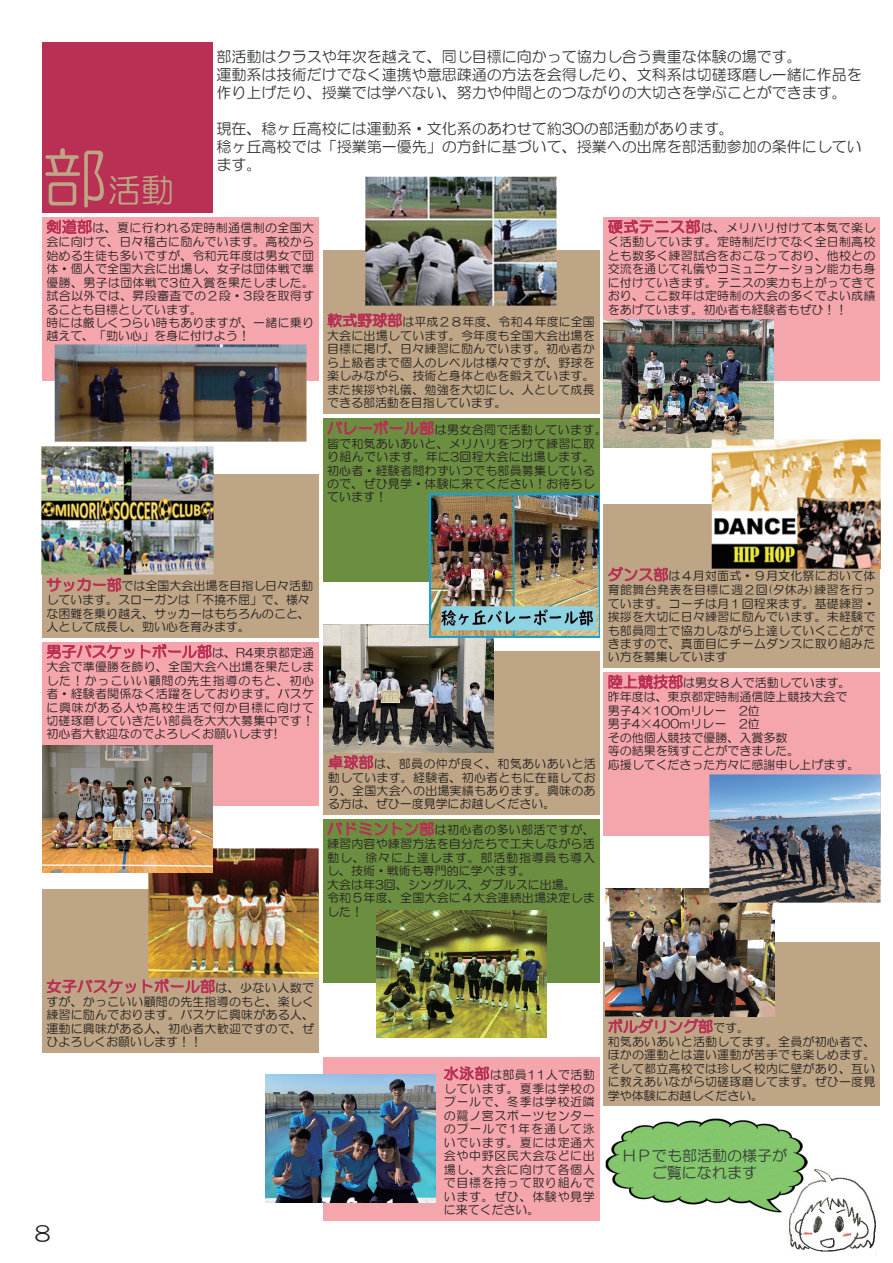
<style>
.page{position:relative;width:893px;height:1263px;background:#fff}
.page>*{position:absolute;margin:0;border:0;box-sizing:border-box;transform-origin:0 0}
.t1{font:66px "HG Maru Gothic MPRO";color:#bda585}
.t2{font:33px "HG Maru Gothic MPRO";color:#bda585}
.t3{font:21px "HG Maru Gothic MPRO";color:#231f20}
.t4{font:15px/18px "HG Maru Gothic MPRO";color:#373838}
.t5{font:15px "HG Maru Gothic MPRO";letter-spacing:.005em;color:#b93054}
.t6{font:15px "HG Maru Gothic MPRO";letter-spacing:.025em;color:#b93054}
.t7{font:12px/13.5px "HG Maru Gothic MPRO";letter-spacing:.015em;color:#231f20;text-align:justify}
.s1{font-size:15px;color:#b93054}
.s2{font-size:12px;color:#231f20}
</style>
<div class="page">
<div style="left:42px;top:43px;width:170px;height:170px;background:#b93054"></div>
<div style="left:42px;top:217px;width:277px;height:164px;background:#f4a6ac"></div>
<div style="left:42px;top:642px;width:277px;height:163px;background:#f4a6ac"></div>
<div style="left:42px;top:474px;width:277px;height:163px;background:#bda585"></div>
<div style="left:604px;top:217px;width:276px;height:164px;background:#f4a6ac"></div>
<div style="left:323px;top:250px;width:276px;height:163px;background:#bda585"></div>
<div style="left:604px;top:504px;width:276px;height:164px;background:#bda585"></div>
<div style="left:604px;top:672px;width:276px;height:164px;background:#f4a6ac"></div>
<div style="left:323px;top:819px;width:276px;height:164px;background:#6c8e41"></div>
<div style="left:324px;top:651px;width:276px;height:164px;background:#bda585"></div>
<div style="left:42px;top:889px;width:277px;height:163px;background:#bda585"></div>
<div style="left:323px;top:418px;width:276px;height:164px;background:#6c8e41"></div>
<img style="left:55px;top:345px;width:251px;height:97px">
<img style="left:42px;top:446px;width:171px;height:128px">
<img style="left:365px;top:177px;width:192px;height:128px">
<img style="left:149px;top:849px;width:170px;height:128px">
<img style="left:42px;top:745px;width:170px;height:128px">
<img style="left:324px;top:625px;width:170px;height:127px">
<img style="left:429px;top:494px;width:170px;height:144px">
<div style="left:604px;top:942px;width:276px;height:164px;background:#bda585"></div>
<img style="left:605px;top:889px;width:170px;height:127px">
<img style="left:376px;top:910px;width:170px;height:128px">
<div style="left:323px;top:1057px;width:276px;height:163px;background:#f4a6ac"></div>
<img style="left:265px;top:1075px;width:170px;height:128px">
<img style="left:709px;top:774px;width:171px;height:128px">
<img style="left:789px;top:1169px;width:87px;height:83px">
<img style="left:605px;top:1118px;width:202px;height:95px">
<img style="left:604px;top:320px;width:170px;height:127px">
<img style="left:711px;top:440px;width:169px;height:128px">
<p class="t4" style="left:217px;top:48px;width:647px">部活動はクラスや年次を越えて、同じ目標に向かって協力し合う貴重な体験の場です。<br>運動系は技術だけでなく連携や意思疎通の方法を会得したり、文科系は切磋琢磨し一緒に作品を作り上げたり、授業では学べない、努力や仲間とのつながりの大切さを学ぶことができます。</p>
<p class="t4" style="left:217px;top:120px;width:647px">現在、稔ヶ丘高校には運動系・文化系のあわせて約30の部活動があります。<br>稔ヶ丘高校では「授業第一優先」の方針に基づいて、授業への出席を部活動参加の条件にしてい</p>
<h1 class="t1" style="left:42px;top:145px;width:67px">部</h1>
<p class="t4" style="left:217px;top:155px;width:47px">ます。</p>
<h2 class="t2" style="left:108px;top:173px;width:68px">活動</h2>
<p class="t7" style="left:46px;top:221px;width:269px;text-align:left"><span class="s1">剣道部</span>は、夏に行われる定時制通信制の全国大会に向けて、日々稽古に励んでいます。高校から始める生徒も多いですが、令和元年度は男女で団体・個人で全国大会に出場し、女子は団体戦で準優勝、男子は団体戦で3位入賞を果たしました。試合以外では、昇段審査での２段・3段を取得することも目標としています。<br>時には厳しくつらい時もありますが、一緒に乗り越えて、「勁い心」を身に付けよう！</p>
<p class="t7" style="left:608px;top:221px;width:269px"><span class="s1">硬式テニス部</span>は、メリハリ付けて本気で楽しく活動しています。定時制だけでなく全日制高校とも数多く練習試合をおこなっており、他校との交流を通じて礼儀やコミュニケーション能力も身に付けていきます。テニスの実力も上がってきており、ここ数年は定時制の大会の多くでよい成績をあげています。初心者も経験者もぜひ！！</p>
<p class="t7" style="left:327px;top:315px;width:269px"><span class="s1">軟式野球部</span>は平成２８年度、令和４年度に全国大会に出場しています。今年度も全国大会出場を目標に掲げ、日々練習に励んでいます。初心者から上級者まで個人のレベルは様々ですが、野球を楽しみながら、技術と身体と心を鍛えています。また挨拶や礼儀、勉強を大切にし、人として成長できる部活動を目指しています。</p>
<p class="t7" style="left:327px;top:422px;width:281px;text-align:left"><span class="s1">バレーボール部</span>は男女合同で活動しています。皆で和気あいあいと、メリハリをつけて練習に取り組んでいます。年に3回程大会に出場します。初心者・経験者問わずいつでも部員募集しているので、ぜひ見学・体験に来てください！お待ちしています！</p>
<p class="t7" style="left:46px;top:579px;width:268px;text-align:left"><span class="s1">サッカー部</span>では全国大会出場を目指し日々活動しています。スローガンは「不撓不屈」で、様々な困難を乗り越え、サッカーはもちろんのこと、人として成長し、勁い心を育みます。</p>
<p class="t5" style="left:46px;top:644px;width:269px">男子バスケットボール部<span class="s2">は、R4東京都定通</span></p>
<p class="t7" style="left:46px;top:660px;width:269px">大会で準優勝を飾り、全国大会へ出場を果たしました！かっこいい顧問の先生指導のもと、初心者・経験者関係なく活躍をしております。バスケに興味がある人や高校生活で何か目標に向けて切磋琢磨していきたい部員を大大大募集中です！初心者大歓迎なのでよろしくお願いします!</p>
<p class="t7" style="left:328px;top:756px;width:269px"><span class="s1">卓球部</span>は、部員の仲が良く、和気あいあいと活動しています。経験者、初心者ともに在籍しており、全国大会への出場実績もあります。興味のある方は、ぜひ一度見学にお越しください。</p>
<p class="t7" style="left:327px;top:823px;width:269px;text-align:left"><span class="s1">バドミントン部</span>は初心者の多い部活ですが、練習内容や練習方法を自分たちで工夫しながら活動し、徐々に上達します。部活動指導員も導入し、技術・戦術も専門的に学べます。<br>大会は年3回、シングルス、ダブルスに出場。<br>令和５年度、全国大会に４大会連続出場決定しました！</p>
<p class="t7" style="left:608px;top:569px;width:269px"><span class="s1">ダンス部</span>は４月対面式・９月文化祭において体育館舞台発表を目標に週２回(夕休み)練習を行っています。コーチは月１回程来ます。基礎練習・挨拶を大切に日々練習に励んでいます。未経験でも部員同士で協力しながら上達していくことができますので、真面目にチームダンスに取り組みたい方を募集しています</p>
<p class="t7" style="left:608px;top:676px;width:253px;text-align:left"><span class="s1">陸上競技部</span>は男女８人で活動しています。昨年度は、東京都定時制通信陸上競技大会で男子4×100mリレー 2位<br>男子4×400mリレー 2位<br>その他個人競技で優勝、入賞多数<br>等の結果を残すことができました。<br>応援してくださった方々に感謝申し上げます。</p>
<p class="t6" style="left:46px;top:979px;width:269px">女子バスケットボール部<span class="s2">は、少ない人数で</span></p>
<p class="t7" style="left:46px;top:995px;width:269px">すが、かっこいい顧問の先生指導のもと、楽しく練習に励んでおります。バスケに興味がある人、運動に興味がある人、初心者大歓迎ですので、ぜひよろしくお願いします！！</p>
<h3 class="t3" style="left:32px;top:1223px;width:22px">８</h3>
<p class="t7" style="left:444px;top:1068px;width:153px"><span class="s1">水泳部</span>は部員11人で活動しています。夏季は学校のプールで、冬季は学校近隣の鷺ノ宮スポーツセンターのプールで1年を通して泳いでいます。夏には定通大会や中野区民大会などに出場し、大会に向けて各個人で目標を持って取り組んでいます。ぜひ、体験や見学に来てください。</p>
<p class="t5" style="left:608px;top:1019px;width:143px">ボルダリング部<span class="s2">です。</span></p>
<p class="t7" style="left:608px;top:1035px;width:269px">和気あいあいと活動してます。全員が初心者で、ほかの運動とは違い運動が苦手でも楽しめます。そして都立高校では珍しく校内に壁があり、互いに教えあいながら切磋琢磨してます。ぜひ一度見学や体験にお越しください。</p>
<p class="t4" style="left:622px;top:1147px;width:167px;line-height:17.2px;text-align:center">ＨＰでも部活動の様子がご覧になれます</p>
</div>
